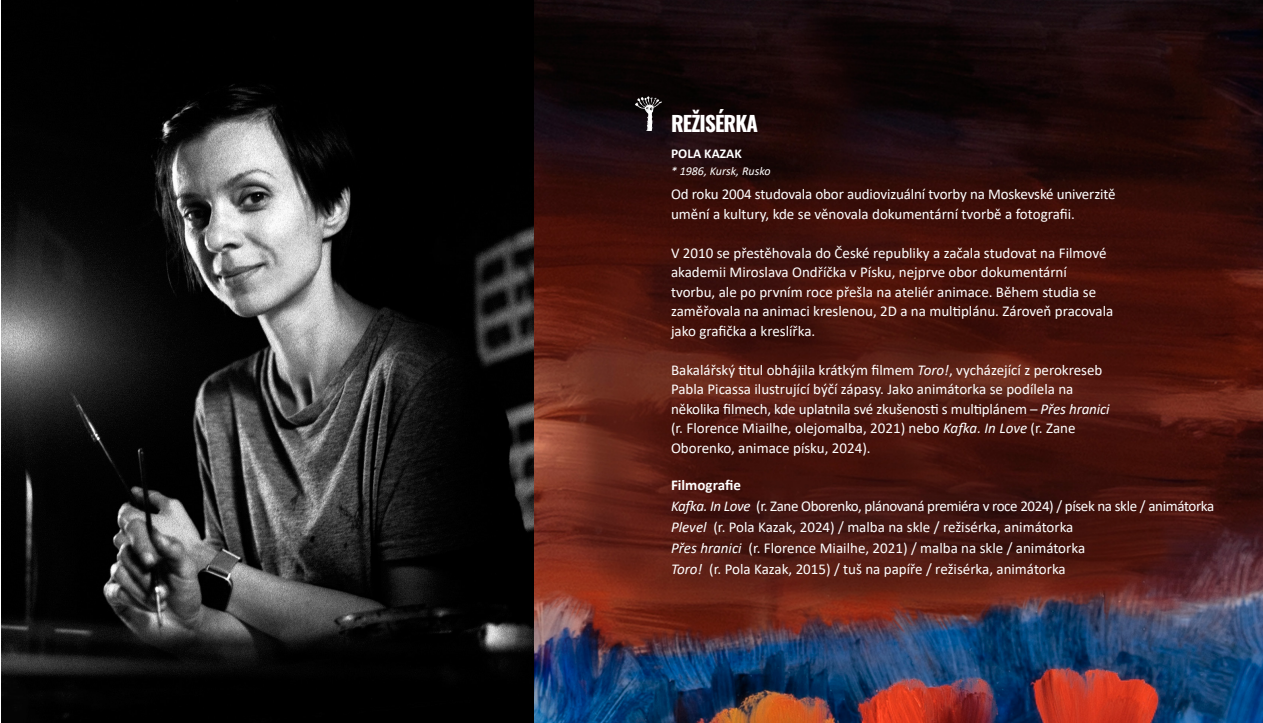
<style>
.page{position:relative;width:1263px;height:723px;background:#fff}
.page>*{position:absolute;margin:0;border:0;box-sizing:border-box;transform-origin:0 0}
.t1{font:700 21px "Oswald";letter-spacing:-.04em;color:#fff}
.t2{font:15px/19.5px "Calibri";color:#fff}
.t3{font:700 13.5px "Calibri";color:#fff}
.t4{font:italic 12px "Calibri";color:#fff}
.s1{font-style:italic}
.s2{font-weight:700}
</style>
<div class="page">
<img style="left:534px;top:0;width:729px;height:723px">
<img style="left:1px;top:0;width:533px;height:723px">
<img style="left:631px;top:96px;width:34px;height:35px">
<h1 class="t1" style="left:671px;top:113px;width:88px">REŽISÉRKA</h1>
<p class="t3" style="left:671px;top:144px;width:72px">POLA KAZAK</p>
<p class="t4" style="left:671px;top:162px;width:101px">* 1986, Kursk, Rusko</p>
<p class="t2" style="left:671px;top:184px;width:446px">Od roku 2004 studovala obor audiovizuální tvorby na Moskevské univerzitě umění a kultury, kde se věnovala dokumentární tvorbě a fotografii.</p>
<p class="t2" style="left:671px;top:243px;width:444px">V 2010 se přestěhovala do České republiky a začala studovat na Filmové akademii Miroslava Ondříčka v Písku, nejprve obor dokumentární tvorbu, ale po prvním roce přešla na ateliér animace. Během studia se zaměřovala na animaci kreslenou, 2D a na multiplánu. Zároveň pracovala jako grafička a kreslířka.</p>
<p class="t2" style="left:671px;top:360px;width:440px">Bakalářský titul obhájila krátkým filmem <span class="s1">Toro!</span>, vycházející z perokreseb Pabla Picassa ilustrující býčí zápasy. Jako animátorka se podílela na několika filmech, kde uplatnila své zkušenosti s multiplánem – <span class="s1">Přes hranici </span>(r. Florence Miailhe, olejomalba, 2021) nebo <span class="s1">Kafka. In Love</span> (r. Zane Oborenko, animace písku, 2024).</p>
<p class="t2" style="left:671px;top:474px;width:545px;line-height:21px"><span class="s2">Filmografie<br></span><span class="s1">Kafka. In Love</span> (r. Zane Oborenko, plánovaná premiéra v roce 2024) / písek na skle / animátorka <span class="s1">Plevel</span> (r. Pola Kazak, 2024) / malba na skle / režisérka, animátorka<br><span class="s1">Přes hranici</span> (r. Florence Miailhe, 2021) / malba na skle / animátorka<br><span class="s1">Toro!</span> (r. Pola Kazak, 2015) / tuš na papíře / režisérka, animátorka</p>
</div>
